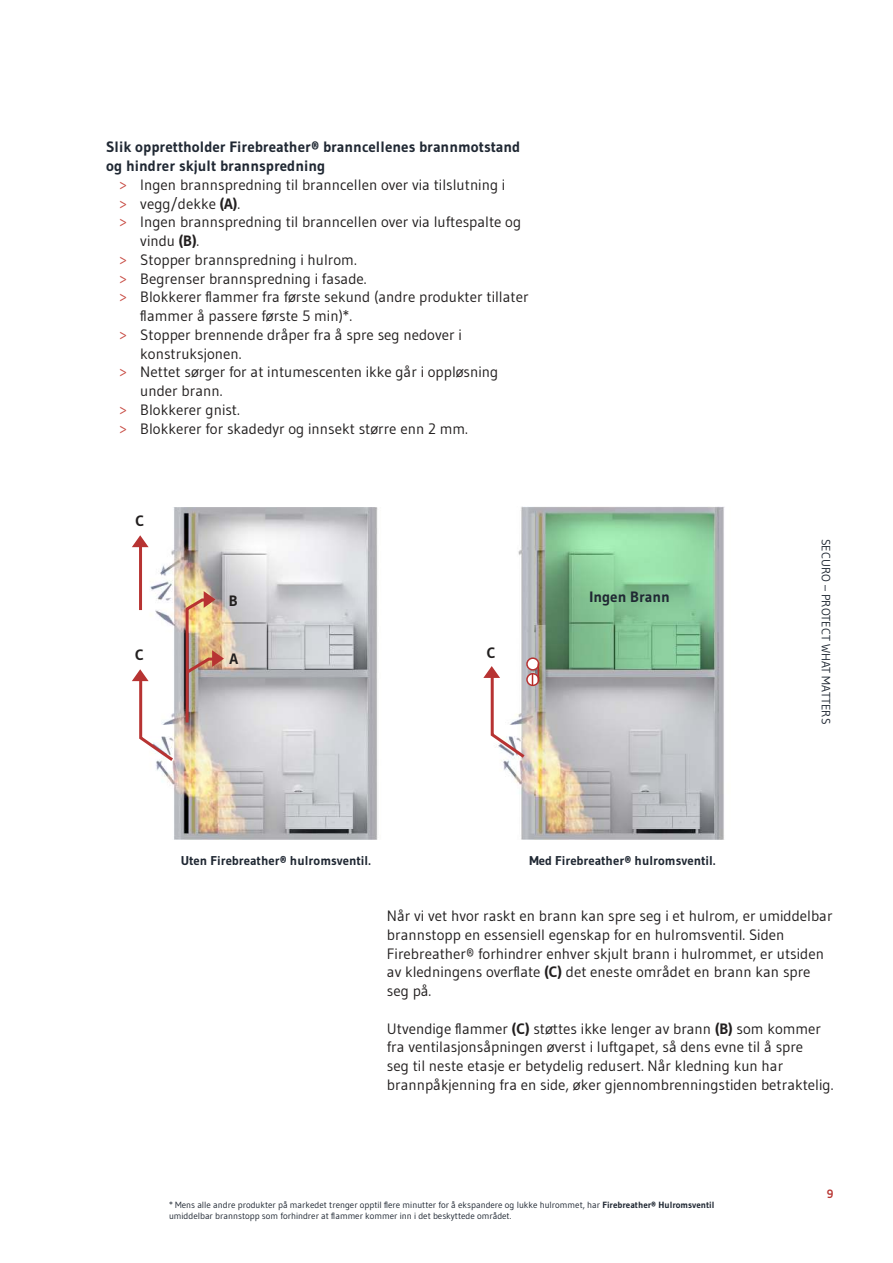
<style>
.page{position:relative;width:893px;height:1263px;background:#fff}
.page>*{position:absolute;margin:0;border:0;box-sizing:border-box;transform-origin:0 0}
.t1{font:15px/18.8px "Gudea";color:#221f1f}
.t2{font:700 15px/18.8px "Gudea";color:#202833}
.t3{font:700 15px "Gudea";color:#221f1f}
.t4{font:700 12.75px "Gudea";color:#202833}
.t5{font:12px "Gudea";color:#202833}
.t6{font:700 12px "Gudea";color:#b83532}
.t7{font:9px/10.8px "Gudea";color:#202833}
.s1{color:#c84d45}
.s2{font-weight:700}
</style>
<div class="page">
<img style="left:503px;top:507px;width:222px;height:332px">
<img style="left:140px;top:507px;width:238px;height:333px">
<svg style="left:132px;top:669px;width:44px;height:95px"></svg>
<hr style="left:139px;top:543px;width:3px;height:67px;background:#b73332">
<svg style="left:132px;top:535px;width:17px;height:12px"></svg>
<div style="left:527px;top:658px;width:12px;height:12px;background:#fff;border-radius:50%"></div>
<div style="left:526px;top:657px;width:13px;height:14px;border:2px solid #b73332;border-radius:50%"></div>
<svg style="left:483px;top:663px;width:56px;height:98px"></svg>
<img style="left:183px;top:591px;width:41px;height:134px">
<p class="t2" style="left:106px;top:139px;width:415px">Slik opprettholder Firebreather® branncellenes brannmotstand og hindrer skjult brannspredning</p>
<p class="t1" style="left:119px;top:175px;width:388px"><span class="s1">&gt;</span> Ingen brannspredning til branncellen over via tilslutning i</p>
<p class="t1" style="left:119px;top:194px;width:123px"><span class="s1">&gt;</span> vegg/dekke <span class="s2">(A)</span>.</p>
<p class="t1" style="left:119px;top:212px;width:404px"><span class="s1">&gt;</span> Ingen brannspredning til branncellen over via luftespalte og</p>
<p class="t1" style="left:140px;top:231px;width:60px">vindu <span class="s2">(B)</span>.</p>
<p class="t1" style="left:119px;top:250px;width:239px"><span class="s1">&gt;</span> Stopper brannspredning i hulrom.</p>
<p class="t1" style="left:119px;top:269px;width:249px"><span class="s1">&gt;</span> Begrenser brannspredning i fasade.</p>
<p class="t1" style="left:119px;top:287px;width:411px"><span class="s1">&gt;</span> Blokkerer flammer fra første sekund (andre produkter tillater</p>
<p class="t1" style="left:140px;top:306px;width:213px">flammer å passere første 5 min)*.</p>
<p class="t1" style="left:119px;top:325px;width:344px"><span class="s1">&gt;</span> Stopper brennende dråper fra å spre seg nedover i</p>
<p class="t1" style="left:140px;top:344px;width:103px">konstruksjonen.</p>
<p class="t1" style="left:119px;top:362px;width:381px"><span class="s1">&gt;</span> Nettet sørger for at intumescenten ikke går i oppløsning</p>
<p class="t1" style="left:140px;top:381px;width:84px">under brann.</p>
<p class="t1" style="left:119px;top:400px;width:122px"><span class="s1">&gt;</span> Blokkerer gnist.</p>
<p class="t1" style="left:119px;top:419px;width:350px"><span class="s1">&gt;</span> Blokkerer for skadedyr og innsekt større enn 2 mm.</p>
<p class="t3" style="left:136px;top:515px;width:10px">C</p>
<p class="t3" style="left:229px;top:594px;width:10px">B</p>
<p class="t3" style="left:135px;top:648px;width:10px">C</p>
<p class="t3" style="left:487px;top:646px;width:10px">C</p>
<p class="t3" style="left:230px;top:652px;width:10px">A</p>
<p class="t2" style="left:589px;top:589px;width:82px">Ingen Brann</p>
<p class="t4" style="left:181px;top:855px;width:191px">Uten Firebreather® hulromsventil.</p>
<p class="t4" style="left:529px;top:855px;width:187px">Med Firebreather® hulromsventil.</p>
<p class="t5" style="left:833px;top:539px;width:187px;rotate:90deg">SECURO – PROTECT WHAT MATTERS</p>
<p class="t1" style="left:387px;top:906px;width:447px">Når vi vet hvor raskt en brann kan spre seg i et hulrom, er umiddelbar brannstopp en essensiell egenskap for en hulromsventil. Siden Firebreather® forhindrer enhver skjult brann i hulrommet, er utsiden av kledningens overflate <span class="s2">(C)</span> det eneste området en brann kan spre seg på.</p>
<p class="t1" style="left:387px;top:1019px;width:448px">Utvendige flammer <span class="s2">(C)</span> støttes ikke lenger av brann <span class="s2">(B)</span> som kommer fra ventilasjonsåpningen øverst i luftgapet, så dens evne til å spre<br>seg til neste etasje er betydelig redusert. Når kledning kun har brannpåkjenning fra en side, øker gjennombrenningstiden betraktelig.</p>
<p class="t7" style="left:169px;top:1199px;width:547px">* Mens alle andre produkter på markedet trenger opptil flere minutter for å ekspandere og lukke hulrommet, har <span class="s2">Firebreather® Hulromsventil </span>umiddelbar brannstopp som forhindrer at flammer kommer inn i det beskyttede området.</p>
<p class="t6" style="left:827px;top:1189px;width:8px">9</p>
</div>
